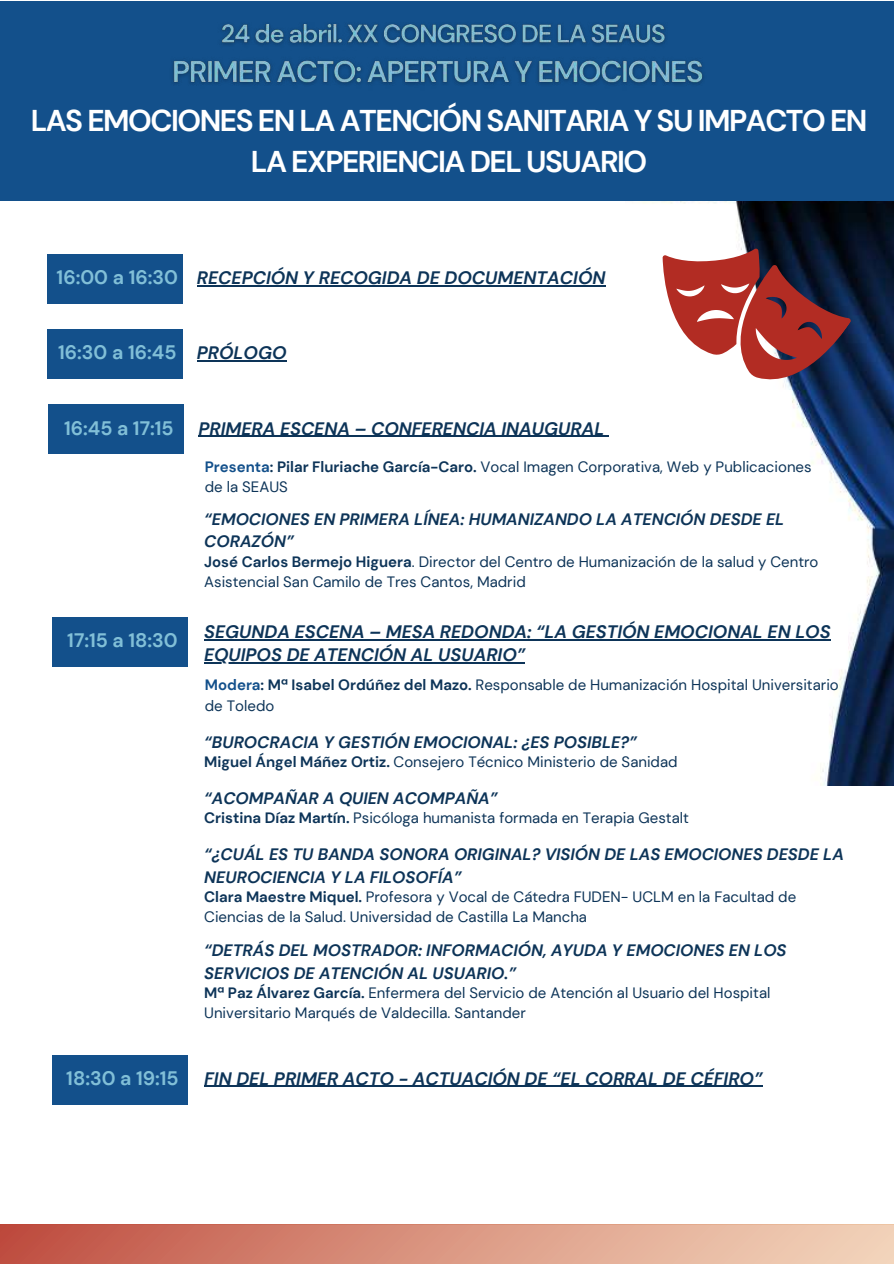
<style>
.page{position:relative;width:894px;height:1264px;background:#fff}
.page>*{position:absolute;margin:0;border:0;box-sizing:border-box;transform-origin:0 0}
.t1{font:700 30px/41.7px "DM Sans";letter-spacing:-.05em;color:#fff;text-align:center}
.t2{font:700 19.5px "DM Sans";color:#81bfd7}
.t3{font:italic 700 18px/23.7px "DM Sans";color:#0d3458}
.t4{font:italic 700 16.5px/22.5px "DM Sans";color:#0d3458}
.t5{font:15px/20.2px "DM Sans";color:#0d3458}
.s1{font-style:normal;font-size:19.5px;color:#81bfd7}
.s2{font-style:italic;font-size:18px;color:#0d3458}
.s3{font-weight:700;color:#13508b}
.s4{font-weight:700}
</style>
<div class="page">
<img style="left:625px;top:201px;width:268px;height:584px">
<div style="left:0;top:1px;width:893px;height:200px;background:#13508b"></div>
<img style="left:172px;top:23px;width:532px;height:62px">
<hr style="left:198px;top:436px;width:406px;height:1px;background:#0d3458">
<div style="left:48px;top:404px;width:136px;height:50px;background:#13508b"></div>
<svg style="left:625px;top:206px;width:227px;height:198px"></svg>
<hr style="left:197px;top:285px;width:408px;height:2px;background:#0d3458">
<div style="left:47px;top:254px;width:135px;height:50px;background:#13508b"></div>
<div style="left:52px;top:617px;width:135px;height:49px;background:#13508b"></div>
<hr style="left:204px;top:639px;width:327px;height:1px;background:#0d3458">
<hr style="left:531px;top:639px;width:299px;height:1px;background:#0d3458">
<hr style="left:204px;top:662px;width:321px;height:1px;background:#0d3458">
<div style="left:52px;top:1054px;width:135px;height:50px;background:#13508b"></div>
<hr style="left:204px;top:1085px;width:558px;height:1px;background:#0d3458">
<hr style="left:197px;top:360px;width:89px;height:1px;background:#0d3458">
<div style="left:47px;top:329px;width:135px;height:50px;background:#13508b"></div>
<div style="left:0;top:1224px;width:893px;height:39px;background:linear-gradient(to right,#c05042,#f4d8bf)"></div>
<h1 class="t1" style="left:31px;top:99px;width:838px">LAS EMOCIONES EN LA ATENCIÓN SANITARIA Y SU IMPACTO EN<br>LA EXPERIENCIA DEL USUARIO</h1>
<p class="t3" style="left:57px;top:266px;width:550px"><span class="s1">16:00 a 16:30</span> RECEPCIÓN Y RECOGIDA DE DOCUMENTACIÓN</p>
<h2 class="t2" style="left:58px;top:340px;width:230px">16:30 a 16:45 <span class="s2">PRÓLOGO</span></h2>
<h2 class="t2" style="left:64px;top:415px;width:111px">16:45 a 17:15</h2>
<p class="t3" style="left:198px;top:416px;width:407px">PRIMERA ESCENA – CONFERENCIA INAUGURAL</p>
<p class="t5" style="left:205px;top:457px;width:608px"><span class="s3">Presenta</span><span class="s4">: Pilar Fluriache García-Caro.</span> Vocal Imagen Corporativa, Web y Publicaciones de la SEAUS</p>
<h2 class="t2" style="left:67px;top:627px;width:112px">17:15 a 18:30</h2>
<p class="t4" style="left:204px;top:508px;width:581px">“EMOCIONES EN PRIMERA LÍNEA: HUMANIZANDO LA ATENCIÓN DESDE EL<br>CORAZÓN”</p>
<p class="t5" style="left:204px;top:551px;width:615px"><span class="s4">José Carlos Bermejo Higuera</span>. Director del Centro de Humanización de la salud y Centro<br>Asistencial San Camilo de Tres Cantos, Madrid</p>
<p class="t3" style="left:204px;top:620px;width:627px">SEGUNDA ESCENA – MESA REDONDA: “LA GESTIÓN EMOCIONAL EN LOS<br>EQUIPOS DE ATENCIÓN AL USUARIO”</p>
<p class="t5" style="left:205px;top:675px;width:635px"><span class="s3">Modera</span><span class="s4">: Mª Isabel Ordúñez del Mazo.</span> Responsable de Humanización Hospital Universitario de Toledo</p>
<p class="t4" style="left:204px;top:731px;width:434px">“BUROCRACIA Y GESTIÓN EMOCIONAL: ¿ES POSIBLE?”</p>
<p class="t5" style="left:204px;top:752px;width:474px"><span class="s4">Miguel Ángel Máñez Ortiz.</span> Consejero Técnico Ministerio de Sanidad</p>
<p class="t4" style="left:204px;top:787px;width:295px">“ACOMPAÑAR A QUIEN ACOMPAÑA”</p>
<p class="t5" style="left:204px;top:807px;width:486px"><span class="s4">Cristina Díaz Martín.</span> Psicóloga humanista formada en Terapia Gestalt</p>
<p class="t4" style="left:204px;top:843px;width:641px">“¿CUÁL ES TU BANDA SONORA ORIGINAL? VISIÓN DE LAS EMOCIONES DESDE LA<br>NEUROCIENCIA Y LA FILOSOFÍA”</p>
<p class="t5" style="left:204px;top:886px;width:593px"><span class="s4">Clara Maestre Miquel.</span> Profesora y Vocal de Cátedra FUDEN- UCLM en la Facultad de<br>Ciencias de la Salud. Universidad de Castilla La Mancha</p>
<p class="t4" style="left:204px;top:939px;width:583px">“DETRÁS DEL MOSTRADOR: INFORMACIÓN, AYUDA Y EMOCIONES EN LOS<br>SERVICIOS DE ATENCIÓN AL USUARIO.”</p>
<p class="t5" style="left:204px;top:982px;width:567px"><span class="s4">Mª Paz Álvarez García.</span> Enfermera del Servicio de Atención al Usuario del Hospital<br>Universitario Marqués de Valdecilla. Santander</p>
<h2 class="t2" style="left:66px;top:1065px;width:114px">18:30 a 19:15</h2>
<p class="t3" style="left:204px;top:1066px;width:559px">FIN DEL PRIMER ACTO - ACTUACIÓN DE “EL CORRAL DE CÉFIRO”</p>
</div>
